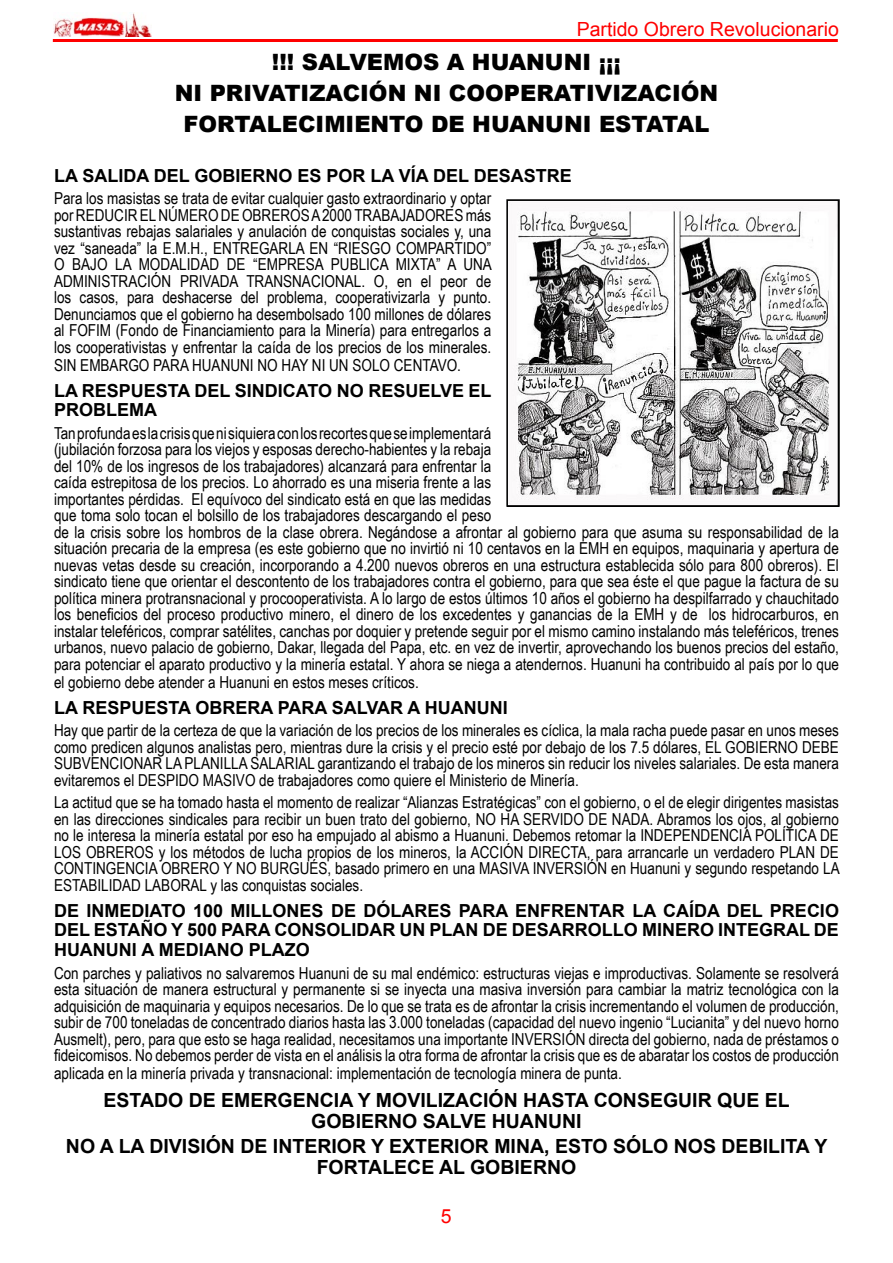
<style>
.page{position:relative;width:893px;height:1263px;background:#fff}
.page>*{position:absolute;margin:0;border:0;box-sizing:border-box;transform-origin:0 0}
.t1{font:900 22.5px "Arial";color:#000}
.Título_2{font:700 19.5px/21.5px "Arial";color:#000;text-align:center}
.t2{font:19.5px "Arial";color:#f00}
.Texto_independiente{font:700 18px/19.8px "Arial";color:#000;text-align:justify}
.Título_1{font:700 18px/19.8px "Arial";color:#000}
.Texto_independiente_3{font:16.5px/16.5px "Arial Narrow";color:#000;text-align:justify}
.Texto_independiente_2{font:16.5px/16.5px "Arial Narrow";color:#000;text-align:justify}
</style>
<div class="page">
<hr style="left:53px;top:39px;width:785px;height:3px;background:#f00">
<img style="left:54px;top:13px;width:97px;height:23px">
<img style="left:509px;top:203px;width:320px;height:301px">
<div style="left:506px;top:199px;width:334px;height:308px;border:2px solid #000"></div>
<p class="t2" style="left:577px;top:16px;width:264px">Partido Obrero Revolucionario</p>
<p class="t1" style="left:272px;top:46px;width:351px">!!! SALVEMOS A HUANUNI ¡¡¡</p>
<p class="t1" style="left:175px;top:76px;width:545px">NI PRIVATIZACIÓN NI COOPERATIVIZACIÓN</p>
<p class="t1" style="left:184px;top:107px;width:527px">FORTALECIMIENTO DE HUANUNI ESTATAL</p>
<p class="Título_1" style="left:54px;top:166px;width:519px">LA SALIDA DEL GOBIERNO ES POR LA VÍA DEL DESASTRE</p>
<p class="Texto_independiente_2" style="left:54px;top:189px;width:439px">Para los masistas se trata de evitar cualquier gasto extraordinario y optar por REDUCIR EL NÚMERO DE OBREROS A 2000 TRABAJADORES más sustantivas rebajas salariales y anulación de conquistas sociales y, una vez “saneada” la E.M.H., ENTREGARLA EN “RIESGO COMPARTIDO” O BAJO LA MODALIDAD DE “EMPRESA PUBLICA MIXTA” A UNA ADMINISTRACIÓN PRIVADA TRANSNACIONAL. O, en el peor de los casos, para deshacerse del problema, cooperativizarla y punto.<br>Denunciamos que el gobierno ha desembolsado 100 millones de dólares al FOFIM (Fondo de Financiamiento para la Minería) para entregarlos a los cooperativistas y enfrentar la caída de los precios de los minerales.</p>
<p class="Texto_independiente_2" style="left:54px;top:356px;width:409px">SIN EMBARGO PARA HUANUNI NO HAY NI UN SOLO CENTAVO.</p>
<p class="Título_1" style="left:54px;top:381px;width:439px">LA RESPUESTA DEL SINDICATO NO RESUELVE EL<br>PROBLEMA</p>
<p class="Texto_independiente_3" style="left:54px;top:424px;width:786px;text-align:left">Tan profunda es la crisis que ni siquiera con los recortes que se implementará<br>(jubilación forzosa para los viejos y esposas derecho-habientes y la rebaja<br>del 10% de los ingresos de los trabajadores) alcanzará para enfrentar la<br>caída estrepitosa de los precios. Lo ahorrado es una miseria frente a las<br>importantes pérdidas. El equívoco del sindicato está en que las medidas<br>que toma solo tocan el bolsillo de los trabajadores descargando el peso<br>de la crisis sobre los hombros de la clase obrera. Negándose a afrontar al gobierno para que asuma su responsabilidad de la situación precaria de la empresa (es este gobierno que no invirtió ni 10 centavos en la EMH en equipos, maquinaria y apertura de nuevas vetas desde su creación, incorporando a 4.200 nuevos obreros en una estructura establecida sólo para 800 obreros). El sindicato tiene que orientar el descontento de los trabajadores contra el gobierno, para que sea éste el que pague la factura de su política minera protransnacional y procooperativista. A lo largo de estos últimos 10 años el gobierno ha despilfarrado y chauchitado los beneficios del proceso productivo minero, el dinero de los excedentes y ganancias de la EMH y de los hidrocarburos, en instalar teleféricos, comprar satélites, canchas por doquier y pretende seguir por el mismo camino instalando más teleféricos, trenes urbanos, nuevo palacio de gobierno, Dakar, llegada del Papa, etc. en vez de invertir, aprovechando los buenos precios del estaño, para potenciar el aparato productivo y la minería estatal. Y ahora se niega a atendernos. Huanuni ha contribuido al país por lo que</p>
<p class="Texto_independiente_3" style="left:54px;top:673px;width:366px">el gobierno debe atender a Huanuni en estos meses críticos.</p>
<p class="Título_1" style="left:54px;top:698px;width:455px">LA RESPUESTA OBRERA PARA SALVAR A HUANUNI</p>
<p class="Texto_independiente_3" style="left:54px;top:722px;width:786px">Hay que partir de la certeza de que la variación de los precios de los minerales es cíclica, la mala racha puede pasar en unos meses como predicen algunos analistas pero, mientras dure la crisis y el precio esté por debajo de los 7.5 dólares, EL GOBIERNO DEBE SUBVENCIONAR LA PLANILLA SALARIAL garantizando el trabajo de los mineros sin reducir los niveles salariales. De esta manera evitaremos el DESPIDO MASIVO de trabajadores como quiere el Ministerio de Minería.</p>
<p class="Texto_independiente_3" style="left:54px;top:794px;width:787px">La actitud que se ha tomado hasta el momento de realizar “Alianzas Estratégicas” con el gobierno, o el de elegir dirigentes masistas en las direcciones sindicales para recibir un buen trato del gobierno, NO HA SERVIDO DE NADA. Abramos los ojos, al gobierno no le interesa la minería estatal por eso ha empujado al abismo a Huanuni. Debemos retomar la INDEPENDENCIA POLÍTICA DE LOS OBREROS y los métodos de lucha propios de los mineros, la ACCIÓN DIRECTA, para arrancarle un verdadero PLAN DE CONTINGENCIA OBRERO Y NO BURGUÉS, basado primero en una MASIVA INVERSIÓN en Huanuni y segundo respetando LA ESTABILIDAD LABORAL y las conquistas sociales.</p>
<p class="Texto_independiente" style="left:54px;top:901px;width:786px">DE INMEDIATO 100 MILLONES DE DÓLARES PARA ENFRENTAR LA CAÍDA DEL PRECIO DEL ESTAÑO Y 500 PARA CONSOLIDAR UN PLAN DE DESARROLLO MINERO INTEGRAL DE HUANUNI A MEDIANO PLAZO</p>
<p class="Texto_independiente_3" style="left:54px;top:964px;width:786px">Con parches y paliativos no salvaremos Huanuni de su mal endémico: estructuras viejas e improductivas. Solamente se resolverá esta situación de manera estructural y permanente si se inyecta una masiva inversión para cambiar la matriz tecnológica con la adquisición de maquinaria y equipos necesarios. De lo que se trata es de afrontar la crisis incrementando el volumen de producción, subir de 700 toneladas de concentrado diarios hasta las 3.000 toneladas (capacidad del nuevo ingenio “Lucianita” y del nuevo horno Ausmelt), pero, para que esto se haga realidad, necesitamos una importante INVERSIÓN directa del gobierno, nada de préstamos o fideicomisos. No debemos perder de vista en el análisis la otra forma de afrontar la crisis que es de abaratar los costos de producción</p>
<p class="Texto_independiente_3" style="left:54px;top:1065px;width:569px">aplicada en la minería privada y transnacional: implementación de tecnología minera de punta.</p>
<p class="Título_2" style="left:104px;top:1090px;width:688px">ESTADO DE EMERGENCIA Y MOVILIZACIÓN HASTA CONSEGUIR QUE EL<br>GOBIERNO SALVE HUANUNI</p>
<p class="Título_2" style="left:66px;top:1136px;width:763px">NO A LA DIVISIÓN DE INTERIOR Y EXTERIOR MINA, ESTO SÓLO NOS DEBILITA Y<br>FORTALECE AL GOBIERNO</p>
<p class="t2" style="left:441px;top:1203px;width:12px">5</p>
</div>
